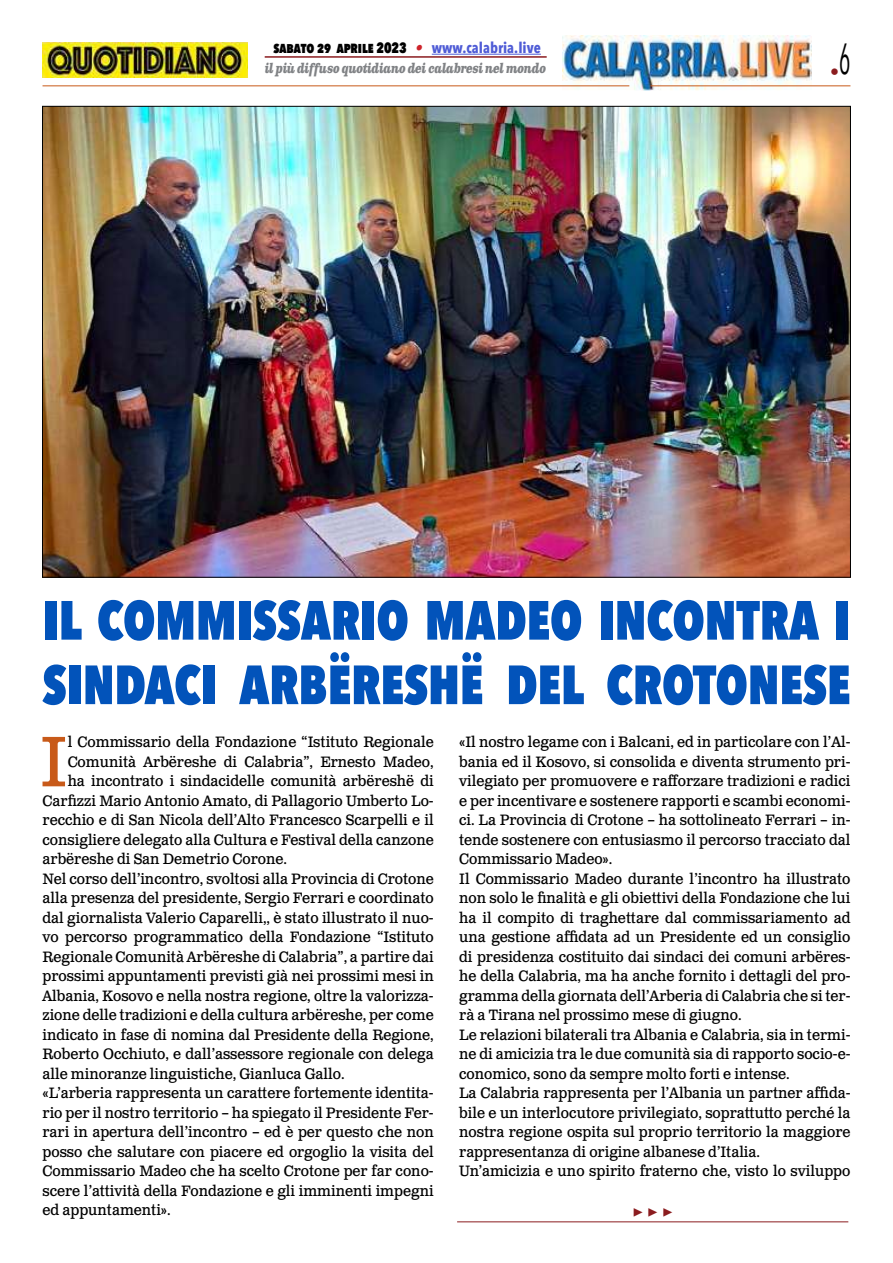
<style>
.page{position:relative;width:893px;height:1263px;background:#fff}
.page>*{position:absolute;margin:0;border:0;box-sizing:border-box;transform-origin:0 0}
.t1{font:71.25px "Clarendon Text Pro";color:#c85a19;scale:.94 1}
.t2{font:800 54.6px/64.5px "Avenir Next Condensed";color:#0253ba;scale:.92 1}
.t3{font:700 18px "Minion Pro";color:#8b1c1f}
.t4{font:18px "Avenir Next Condensed";color:#8b1c1f}
.t5{font:15px/19.5px "Clarendon Text Pro";color:#000;scale:.94 1}
.t6{font:800 15px "Avenir Next Condensed";color:#000;scale:.9 1}
.t7{font:italic 700 13.5px "Clarendon Text Pro";letter-spacing:-.05em;color:#808285;scale:.79 1}
.s1{font-family:"Clarendon Text Pro";font-weight:700;font-style:italic;color:#ce242b}
.s2{font-weight:700;color:#4f5cd6}
</style>
<div class="page">
<img style="left:563px;top:36px;width:248px;height:54px">
<hr style="left:43px;top:85px;width:586px;height:1px;background:#c85a19">
<hr style="left:651px;top:85px;width:199px;height:1px;background:#c85a19">
<hr style="left:432px;top:54px;width:109px;height:1px;background:#4f5cd6">
<hr style="left:265px;top:56px;width:282px;height:2px;background:#8b1c1f">
<img style="left:43px;top:43px;width:204px;height:34px">
<hr style="left:457px;top:1221px;width:391px;height:1px;background:#8b1c1f">
<img style="left:44px;top:108px;width:805px;height:467px">
<p class="t6" style="left:273px;top:38px;width:299px">sabato 29 aprile 2023 <span class="s1">•</span> <span class="s2">www.calabria.live</span></p>
<p class="t7" style="left:265px;top:60px;width:358px">il più diffuso quotidiano dei calabresi nel mondo</p>
<p class="t4" style="left:830px;top:57px;width:22px">•<sup>6</sup></p>
<h2 class="t2" style="left:43px;top:587px;width:880px">IL COMMISSARIO MADEO INCONTRA I<br>SINDACI ARBËRESHË DEL CROTONESE</h2>
<h1 class="t1" style="left:40px;top:718px;width:31px">I</h1>
<p class="t5" style="left:68px;top:733px;width:391px">l Commissario della Fondazione “Istituto Regionale</p>
<p class="t5" style="left:68px;top:752px;width:391px">Comunità Arbëreshe di Calabria”, Ernesto Madeo,</p>
<p class="t5" style="left:68px;top:772px;width:391px">ha incontrato i sindacidelle comunità arbëreshë di</p>
<p class="t5" style="left:43px;top:791px;width:418px">Carfizzi Mario Antonio Amato, di Pallagorio Umberto Lo-</p>
<p class="t5" style="left:43px;top:811px;width:418px">recchio e di San Nicola dell’Alto Francesco Scarpelli e il</p>
<p class="t5" style="left:43px;top:830px;width:418px">consigliere delegato alla Cultura e Festival della canzone</p>
<p class="t5" style="left:43px;top:850px;width:262px">arbëreshe di San Demetrio Corone.</p>
<p class="t5" style="left:43px;top:869px;width:418px">Nel corso dell’incontro, svoltosi alla Provincia di Crotone</p>
<p class="t5" style="left:43px;top:889px;width:418px">alla presenza del presidente, Sergio Ferrari e coordinato</p>
<p class="t5" style="left:43px;top:908px;width:418px">dal giornalista Valerio Caparelli,, è stato illustrato il nuo-</p>
<p class="t5" style="left:43px;top:928px;width:418px">vo percorso programmatico della Fondazione “Istituto</p>
<p class="t5" style="left:43px;top:947px;width:418px">Regionale Comunità Arbëreshe di Calabria”, a partire dai</p>
<p class="t5" style="left:43px;top:967px;width:418px">prossimi appuntamenti previsti già nei prossimi mesi in</p>
<p class="t5" style="left:43px;top:986px;width:418px">Albania, Kosovo e nella nostra regione, oltre la valorizza-</p>
<p class="t5" style="left:43px;top:1006px;width:418px">zione delle tradizioni e della cultura arbëreshe, per come</p>
<p class="t5" style="left:43px;top:1025px;width:418px">indicato in fase di nomina dal Presidente della Regione,</p>
<p class="t5" style="left:43px;top:1045px;width:418px">Roberto Occhiuto, e dall’assessore regionale con delega</p>
<p class="t5" style="left:43px;top:1064px;width:323px">alle minoranze linguistiche, Gianluca Gallo.</p>
<p class="t5" style="left:43px;top:1084px;width:418px">«L’arberia rappresenta un carattere fortemente identita-</p>
<p class="t5" style="left:43px;top:1103px;width:418px">rio per il nostro territorio – ha spiegato il Presidente Fer-</p>
<p class="t5" style="left:43px;top:1123px;width:418px">rari in apertura dell’incontro – ed è per questo che non</p>
<p class="t5" style="left:43px;top:1142px;width:418px">posso che salutare con piacere ed orgoglio la visita del</p>
<p class="t5" style="left:43px;top:1162px;width:418px">Commissario Madeo che ha scelto Crotone per far cono-</p>
<p class="t5" style="left:43px;top:1181px;width:418px">scere l’attività della Fondazione e gli imminenti impegni</p>
<p class="t5" style="left:43px;top:1201px;width:138px">ed appuntamenti».</p>
<p class="t5" style="left:459px;top:733px;width:418px">«Il nostro legame con i Balcani, ed in particolare con l’Al&shy;bania ed il Kosovo, si consolida e diventa strumento pri&shy;vilegiato per promuovere e rafforzare tradizioni e radici e per incentivare e sostenere rapporti e scambi economi&shy;ci. La Provincia di Crotone – ha sottolineato Ferrari – in&shy;tende sostenere con entusiasmo il percorso tracciato dal Commissario Madeo».<br>Il Commissario Madeo durante l’incontro ha illustrato non solo le finalità e gli obiettivi della Fondazione che lui ha il compito di traghettare dal commissariamento ad una gestione affidata ad un Presidente ed un consiglio di presidenza costituito dai sindaci dei comuni arbëres&shy;he della Calabria, ma ha anche fornito i dettagli del pro&shy;gramma della giornata dell’Arberia di Calabria che si ter&shy;rà a Tirana nel prossimo mese di giugno.<br>Le relazioni bilaterali tra Albania e Calabria, sia in termi&shy;ne di amicizia tra le due comunità sia di rapporto socio-e&shy;conomico, sono da sempre molto forti e intense.<br>La Calabria rappresenta per l’Albania un partner affida&shy;bile e un interlocutore privilegiato, soprattutto perché la nostra regione ospita sul proprio territorio la maggiore rappresentanza di origine albanese d’Italia.<br>Un’amicizia e uno spirito fraterno che, visto lo sviluppo</p>
<p class="t3" style="left:632px;top:1199px;width:42px">▶ ▶ ▶</p>
</div>
